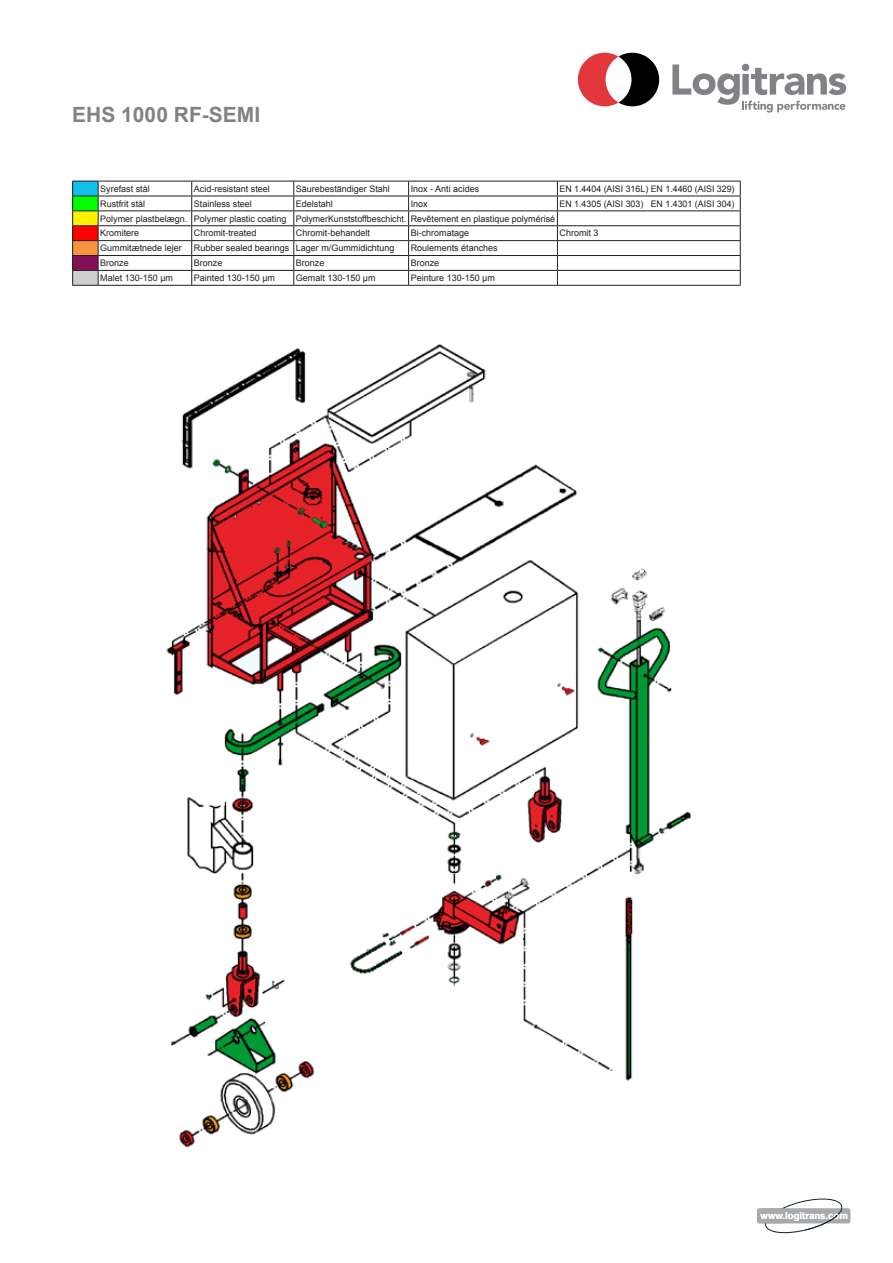
<style>
.page{position:relative;width:893px;height:1263px;background:#fff}
.page>*{position:absolute;margin:0;border:0;box-sizing:border-box;transform-origin:0 0}
.t1{font:700 21px "Arial";color:#808285}
.t2{font:700 9.6px "Arial";color:#fffefe}
.t3{font:9px/14.9px "Arial";color:#231f20}
</style>
<div class="page">
<hr style="left:98px;top:181px;width:94px;height:1px;background:#231f20">
<hr style="left:192px;top:181px;width:102px;height:1px;background:#231f20">
<hr style="left:294px;top:181px;width:115px;height:1px;background:#231f20">
<hr style="left:409px;top:181px;width:148px;height:1px;background:#231f20">
<hr style="left:557px;top:181px;width:184px;height:1px;background:#231f20">
<hr style="left:98px;top:196px;width:94px;height:1px;background:#231f20">
<hr style="left:192px;top:196px;width:102px;height:1px;background:#231f20">
<hr style="left:294px;top:196px;width:115px;height:1px;background:#231f20">
<hr style="left:409px;top:196px;width:148px;height:1px;background:#231f20">
<hr style="left:557px;top:196px;width:184px;height:1px;background:#231f20">
<hr style="left:98px;top:210px;width:94px;height:1px;background:#231f20">
<hr style="left:192px;top:210px;width:102px;height:1px;background:#231f20">
<hr style="left:294px;top:210px;width:115px;height:1px;background:#231f20">
<hr style="left:409px;top:210px;width:148px;height:1px;background:#231f20">
<hr style="left:557px;top:210px;width:184px;height:1px;background:#231f20">
<hr style="left:98px;top:225px;width:94px;height:1px;background:#231f20">
<hr style="left:192px;top:225px;width:102px;height:1px;background:#231f20">
<hr style="left:294px;top:225px;width:115px;height:1px;background:#231f20">
<hr style="left:409px;top:225px;width:148px;height:1px;background:#231f20">
<hr style="left:557px;top:225px;width:184px;height:1px;background:#231f20">
<hr style="left:98px;top:240px;width:94px;height:1px;background:#231f20">
<hr style="left:192px;top:240px;width:102px;height:1px;background:#231f20">
<hr style="left:294px;top:240px;width:115px;height:1px;background:#231f20">
<hr style="left:409px;top:240px;width:148px;height:1px;background:#231f20">
<hr style="left:557px;top:240px;width:184px;height:1px;background:#231f20">
<hr style="left:98px;top:255px;width:94px;height:1px;background:#231f20">
<hr style="left:192px;top:255px;width:102px;height:1px;background:#231f20">
<hr style="left:294px;top:255px;width:115px;height:1px;background:#231f20">
<hr style="left:409px;top:255px;width:148px;height:1px;background:#231f20">
<hr style="left:557px;top:255px;width:184px;height:1px;background:#231f20">
<hr style="left:98px;top:270px;width:94px;height:1px;background:#231f20">
<hr style="left:192px;top:270px;width:102px;height:1px;background:#231f20">
<svg style="left:191px;top:181px;width:1px;height:104px"></svg>
<hr style="left:294px;top:270px;width:115px;height:1px;background:#231f20">
<svg style="left:293px;top:181px;width:1px;height:104px"></svg>
<hr style="left:409px;top:270px;width:148px;height:1px;background:#231f20">
<svg style="left:408px;top:181px;width:1px;height:104px"></svg>
<hr style="left:557px;top:270px;width:184px;height:1px;background:#231f20">
<svg style="left:557px;top:181px;width:1px;height:104px"></svg>
<svg style="left:740px;top:181px;width:1px;height:104px"></svg>
<svg style="left:72px;top:181px;width:27px;height:105px;background:#8e874e"></svg>
<hr style="left:98px;top:285px;width:94px;height:1px;background:#231f20">
<hr style="left:192px;top:285px;width:102px;height:1px;background:#231f20">
<hr style="left:294px;top:285px;width:115px;height:1px;background:#231f20">
<hr style="left:409px;top:285px;width:148px;height:1px;background:#231f20">
<hr style="left:557px;top:285px;width:184px;height:1px;background:#231f20">
<img style="left:166px;top:344px;width:525px;height:803px">
<div style="left:757px;top:1208px;width:93px;height:15px;background:#a8a9ad;border-radius:2px"></div>
<svg style="left:764px;top:1198px;width:79px;height:35px"></svg>
<svg style="left:672px;top:64px;width:174px;height:49px"></svg>
<svg style="left:578px;top:53px;width:81px;height:53px"></svg>
<h1 class="t1" style="left:72px;top:100px;width:189px">EHS 1000 RF-SEMI</h1>
<p class="t3" style="left:100px;top:181px;width:51px">Syrefast stål</p>
<p class="t3" style="left:194px;top:181px;width:78px">Acid-resistant steel</p>
<p class="t3" style="left:296px;top:181px;width:96px">Säurebeständiger Stahl</p>
<p class="t3" style="left:411px;top:181px;width:70px">Inox - Anti acides</p>
<p class="t3" style="left:560px;top:181px;width:177px">EN 1.4404 (AISI 316L) EN 1.4460 (AISI 329)</p>
<p class="t3" style="left:100px;top:196px;width:47px">Rustfrit stål</p>
<p class="t3" style="left:194px;top:196px;width:60px">Stainless steel</p>
<p class="t3" style="left:296px;top:196px;width:39px">Edelstahl</p>
<p class="t3" style="left:411px;top:196px;width:19px">Inox</p>
<p class="t3" style="left:560px;top:196px;width:177px">EN 1.4305 (AISI 303) EN 1.4301 (AISI 304)</p>
<p class="t3" style="left:100px;top:211px;width:456px">Polymer plastbelægn. Polymer plastic coating PolymerKunststoffbeschicht. Revêtement en plastique polymérisé<br>Kromitere</p>
<p class="t3" style="left:194px;top:226px;width:64px">Chromit-treated</p>
<p class="t3" style="left:296px;top:226px;width:76px">Chromit-behandelt</p>
<p class="t3" style="left:411px;top:226px;width:60px">Bi-chromatage</p>
<p class="t3" style="left:560px;top:226px;width:41px">Chromit 3</p>
<p class="t3" style="left:100px;top:241px;width:83px">Gummitætnede lejer</p>
<p class="t3" style="left:194px;top:241px;width:202px">Rubber sealed bearings Lager m/Gummidichtung</p>
<p class="t3" style="left:411px;top:241px;width:89px">Roulements étanches</p>
<p class="t3" style="left:100px;top:256px;width:30px">Bronze</p>
<p class="t3" style="left:194px;top:256px;width:30px">Bronze</p>
<p class="t3" style="left:296px;top:256px;width:30px">Bronze</p>
<p class="t3" style="left:411px;top:256px;width:30px">Bronze</p>
<p class="t3" style="left:100px;top:271px;width:74px">Malet 130-150 µm</p>
<p class="t3" style="left:194px;top:271px;width:83px">Painted 130-150 µm</p>
<p class="t3" style="left:296px;top:271px;width:81px">Gemalt 130-150 µm</p>
<p class="t3" style="left:411px;top:271px;width:86px">Peinture 130-150 µm</p>
<p class="t2" style="left:761px;top:1209px;width:89px">www.logitrans.com</p>
</div>
